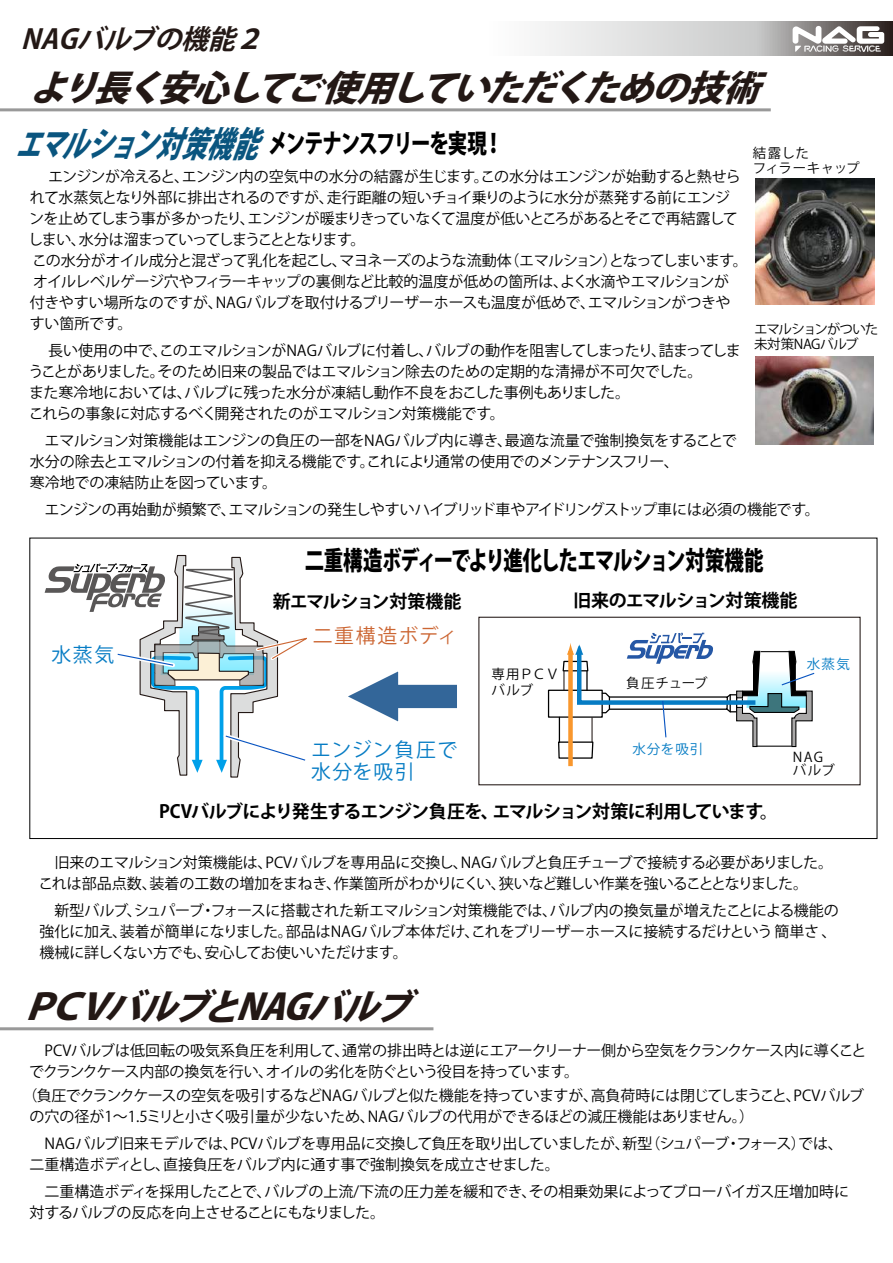
<style>
.page{position:relative;width:893px;height:1263px;background:#fff}
.page>*{position:absolute;margin:0;border:0;box-sizing:border-box;transform-origin:0 0}
.t1{font:italic 800 35.7px "Koz Go Pro";color:#231815}
.t2{font:italic 800 35.1px "Koz Go Pro";color:#0a557f;scale:.72 1}
.t3{font:italic 700 27px "Koz Go Pro";color:#000}
.t4{font:800 25.95px "Koz Go Pro";letter-spacing:-.07em;color:#000;scale:.75 1}
.t5{font:19.8px "Koz Go Pro";letter-spacing:.065em;color:#067cc4}
.t6{font:19.8px "Koz Go Pro";letter-spacing:.055em;color:#c63}
.t7{font:700 18px "Koz Go Pro";letter-spacing:-.05em;color:#000}
.t8{font:700 18px "Koz Go Pro";letter-spacing:-.015em;color:#000}
.t9{font:15px/21px "Koz Go Pro";letter-spacing:-.02em;color:#000}
.t10{font:15px "Koz Go Pro";letter-spacing:-.045em;color:#000}
.t11{font:15px "Koz Go Pro";letter-spacing:-.055em;color:#000}
.t12{font:15px "Koz Go Pro";letter-spacing:-.1em;color:#000}
.t13{font:13.5px/15px "Koz Go Pro";letter-spacing:-.05em;color:#000}
.t14{font:13.5px/15px "Koz Go Pro";letter-spacing:.025em;color:#000}
.t15{font:13.5px/13.5px "Koz Go Pro";letter-spacing:-.025em;color:#000}
.t16{font:13.5px/16.2px "Koz Go Pro";letter-spacing:.01em;color:#000}
.t17{font:13.5px "Koz Go Pro";letter-spacing:.08em;color:#067cc4}
</style>
<div class="page">
<hr style="left:0;top:1027px;width:433px;height:3px;background:#999">
<svg style="left:779px;top:22px;width:114px;height:34px;background:#6f6a68"></svg>
<svg style="left:793px;top:26px;width:91px;height:26px"></svg>
<svg style="left:14px;top:21px;width:765px;height:158px"></svg>
<hr style="left:0;top:108px;width:771px;height:3px;background:#999">
<div style="left:548px;top:690px;width:55px;height:28px;border:1px solid #000"></div>
<div style="left:568px;top:651px;width:5px;height:115px;background:#f9972d"></div>
<div style="left:478px;top:617px;width:383px;height:168px;border:1px solid #231815"></div>
<img style="left:756px;top:357px;width:117px;height:87px">
<img style="left:755px;top:179px;width:119px;height:126px">
<svg style="left:557px;top:632px;width:258px;height:127px"></svg>
<svg style="left:348px;top:671px;width:109px;height:51px"></svg>
<svg style="left:45px;top:554px;width:262px;height:224px"></svg>
<h3 class="t3" style="left:21px;top:22px;width:253px">NAGバルブの機能２</h3>
<h1 class="t1" style="left:29px;top:64px;width:749px">より長く安心してご使用していただくための技術</h1>
<h2 class="t2" style="left:15px;top:121px;width:363px">エマルション対策機能</h2>
<h3 class="t4" style="left:268px;top:127px;width:341px">メンテナンスフリーを実現！　</h3>
<p class="t14" style="left:753px;top:146px;width:108px">結露した<br>フィラーキャップ</p>
<p class="t9" style="left:33px;top:167px;width:709px">　エンジンが冷えると、エンジン内の空気中の水分の結露が生じます。この水分はエンジンが始動すると熱せら</p>
<p class="t9" style="left:30px;top:188px;width:702px">れて水蒸気となり外部に排出されるのですが、走行距離の短いチョイ乗りのように水分が蒸発する前にエンジ</p>
<p class="t11" style="left:29px;top:209px;width:710px">ンを止めてしまう事が多かったり、エンジンが暖まりきっていなくて温度が低いところがあるとそこで再結露して</p>
<p class="t12" style="left:28px;top:230px;width:339px">しまい、水分は溜まっていってしまうこととなります。</p>
<p class="t10" style="left:32px;top:251px;width:717px">この水分がオイル成分と混ざって乳化を起こし、マヨネーズのような流動体（エマルション）となってしまいます。</p>
<p class="t9" style="left:33px;top:272px;width:697px">オイルレベルゲージ穴やフィラーキャップの裏側など比較的温度が低めの箇所は、よく水滴やエマルションが</p>
<p class="t9" style="left:30px;top:293px;width:702px">付きやすい場所なのですが、NAGバルブを取付けるブリーザーホースも温度が低めで、エマルションがつきや</p>
<p class="t9" style="left:30px;top:314px;width:104px">すい箇所です。</p>
<p class="t9" style="left:28px;top:341px;width:714px;text-indent:20px">長い使用の中で、このエマルションがNAGバルブに付着し、バルブの動作を阻害してしまったり、詰まってしまうことがありました。そのため旧来の製品ではエマルション除去のための定期的な清掃が不可欠でした。<br>また寒冷地においては、バルブに残った水分が凍結し動作不良をおこした事例もありました。<br>これらの事象に対応するべく開発されたのがエマルション対策機能です。</p>
<p class="t9" style="left:30px;top:431px;width:708px;text-indent:15px">エマルション対策機能はエンジンの負圧の一部をNAGバルブ内に導き、最適な流量で強制換気をすることで水分の除去とエマルションの付着を抑える機能です。これにより通常の使用でのメンテナンスフリー、<br>寒冷地での凍結防止を図っています。</p>
<p class="t9" style="left:45px;top:500px;width:777px">エンジンの再始動が頻繁で、エマルションの発生しやすいハイブリッド車やアイドリングストップ車には必須の機能です。</p>
<p class="t13" style="left:754px;top:322px;width:126px">エマルションがついた未対策NAGバルブ</p>
<h3 class="t4" style="left:305px;top:544px;width:639px">二重構造ボディーでより進化したエマルション対策機能　</h3>
<h3 class="t5" style="left:52px;top:642px;width:64px">水蒸気</h3>
<p class="t7" style="left:273px;top:589px;width:190px">新エマルション対策機能</p>
<p class="t8" style="left:573px;top:589px;width:226px">旧来のエマルション対策機能</p>
<h3 class="t6" style="left:313px;top:623px;width:146px">二重構造ボディ</h3>
<p class="t16" style="left:492px;top:666px;width:69px">専用ＰＣＶバルブ</p>
<p class="t15" style="left:626px;top:676px;width:83px">負圧チューブ</p>
<h3 class="t5" style="left:311px;top:736px;width:148px">エンジン負圧で</h3>
<p class="t17" style="left:632px;top:741px;width:73px">水分を吸引</p>
<h3 class="t5" style="left:311px;top:758px;width:105px">水分を吸引</h3>
<p class="t7" style="left:159px;top:799px;width:620px">PCVバルブにより発生するエンジン負圧を、エマルション対策に利用しています。</p>
<p class="t17" style="left:807px;top:655px;width:45px">水蒸気</p>
<p class="t15" style="left:793px;top:750px;width:43px">NAGバルブ</p>
<p class="t9" style="left:38px;top:853px;width:796px">　旧来のエマルション対策機能は、PCVバルブを専用品に交換し、NAGバルブと負圧チューブで接続する必要がありました。これは部品点数、装着の工数の増加をまねき、作業箇所がわかりにくい、狭いなど難しい作業を強いることとなりました。</p>
<p class="t9" style="left:39px;top:901px;width:801px;text-indent:15px">新型バルブ、シュパーブ・フォースに搭載された新エマルション対策機能では、バルブ内の換気量が増えたことによる機能の強化に加え、装着が簡単になりました。部品はNAGバルブ本体だけ、これをブリーザーホースに接続するだけという 簡単さ 、機械に詳しくない方でも、安心してお使いいただけます。</p>
<h1 class="t1" style="left:20px;top:983px;width:409px">ＰＣＶバルブとNAGバルブ</h1>
<p class="t9" style="left:29px;top:1040px;width:839px">　PCVバルブは低回転の吸気系負圧を利用して、通常の排出時とは逆にエアークリーナー側から空気をクランクケース内に導くことでクランクケース内部の換気を行い、オイルの劣化を防ぐという役目を持っています。</p>
<p class="t9" style="left:30px;top:1085px;width:836px;text-indent:-7px">（負圧でクランクケースの空気を吸引するなどNAGバルブと似た機能を持っていますが、高負荷時には閉じてしまうこと、PCVバルブの穴の径が1～1.5ミリと小さく吸引量が少ないため、NAGバルブの代用ができるほどの減圧機能はありません。）</p>
<p class="t9" style="left:30px;top:1133px;width:815px;text-indent:15px">NAGバルブ旧来モデルでは、PCVバルブを専用品に交換して負圧を取り出していましたが、新型（シュパーブ・フォース）では、二重構造ボディとし、直接負圧をバルブ内に通す事で強制換気を成立させました。　</p>
<p class="t9" style="left:30px;top:1181px;width:821px;text-indent:15px">二重構造ボディを採用したことで、バルブの上流/下流の圧力差を緩和でき、その相乗効果によってブローバイガス圧増加時に対するバルブの反応を向上させることにもなりました。</p>
</div>
